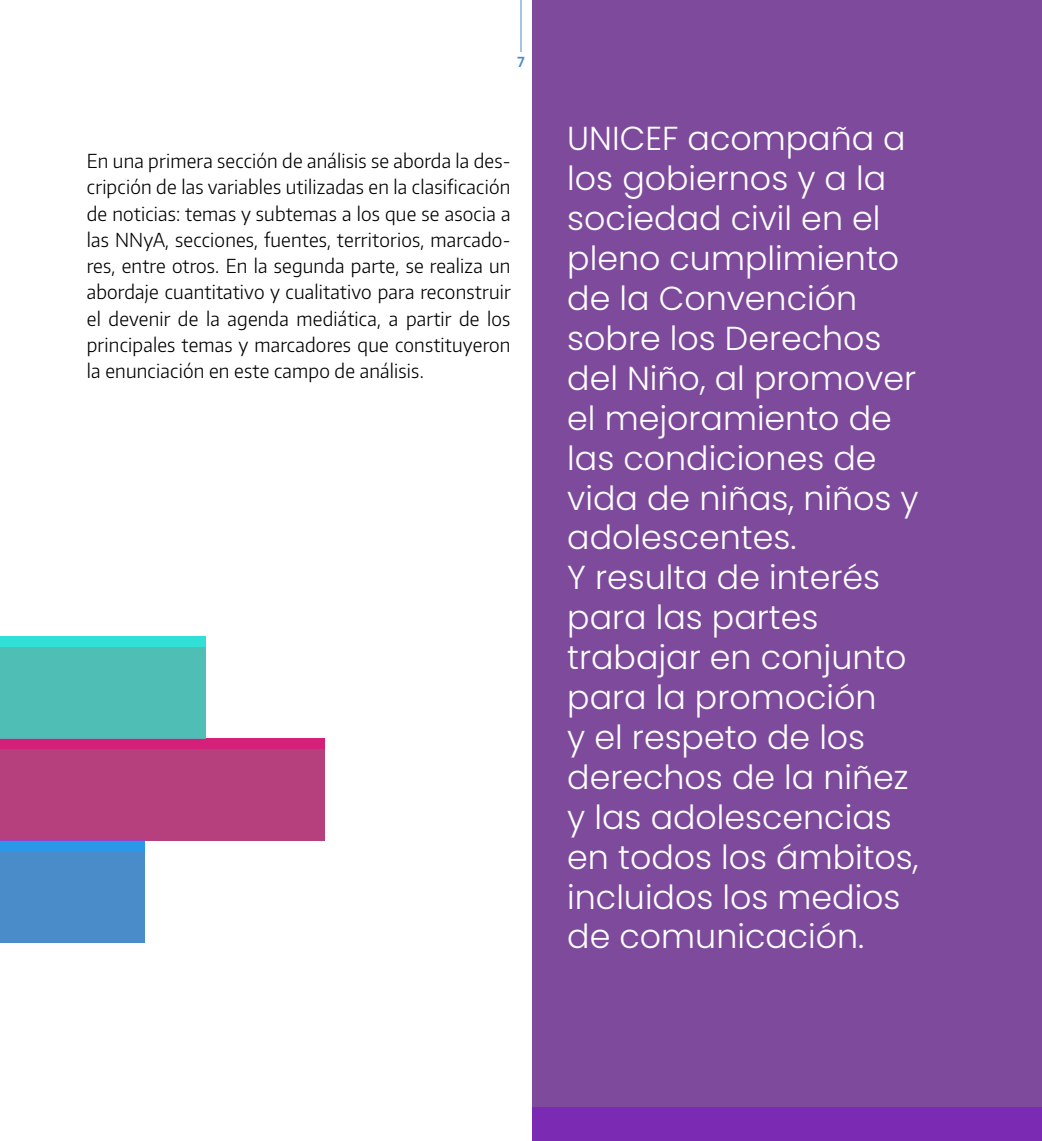
<style>
.page{position:relative;width:1042px;height:1141px;background:#fff}
.page>*{position:absolute;margin:0;border:0;box-sizing:border-box;transform-origin:0 0}
.t1{font:300 33.25px/39.9px "Poppins";color:#fff}
.t2{font:300 19.25px/26.2px "Encode Sans Narrow";letter-spacing:.01em;color:#000;text-align:justify}
.t3{font:600 14px "Poppins";color:#4a8cc9}
</style>
<div class="page">
<hr style="left:520px;top:0;width:1px;height:52px;background:#4a8cc9">
<div style="left:532px;top:0;width:510px;height:1141px;background:#7d4a9c"></div>
<div style="left:532px;top:1107px;width:510px;height:34px;background:#7a2ab3"></div>
<div style="left:0;top:841px;width:145px;height:102px;background:#4a8cc9"></div>
<div style="left:0;top:738px;width:324px;height:103px;background:#b5407d"></div>
<div style="left:0;top:636px;width:205px;height:102px;background:#4fbfb5"></div>
<div style="left:0;top:841px;width:145px;height:10px;background:#2a98e9"></div>
<div style="left:0;top:738px;width:324px;height:11px;background:#d5207a"></div>
<div style="left:0;top:636px;width:205px;height:11px;background:#30dfd5"></div>
<p class="t3" style="left:517px;top:54px;width:9px">7</p>
<p class="t2" style="left:87px;top:147px;width:425px">En una primera sección de análisis se aborda la des&shy;cripción de las variables utilizadas en la clasificación de noticias: temas y subtemas a los que se asocia a las NNyA, secciones, fuentes, territorios, marcado&shy;res, entre otros. En la segunda parte, se realiza un abordaje cuantitativo y cualitativo para reconstruir el devenir de la agenda mediática, a partir de los principales temas y marcadores que constituyeron la enunciación en este campo de análisis.</p>
<p class="t1" style="left:567px;top:119px;width:353px">UNICEF acompaña a los gobiernos y a la sociedad civil en el pleno cumplimiento de la Convención sobre los Derechos del Niño, al promover el mejoramiento de las condiciones de vida de niñas, niños y adolescentes.<br>Y resulta de interés para las partes trabajar en conjunto para la promoción<br>y el respeto de los derechos de la niñez y las adolescencias en todos los ámbitos, incluidos los medios de comunicación.</p>
</div>
